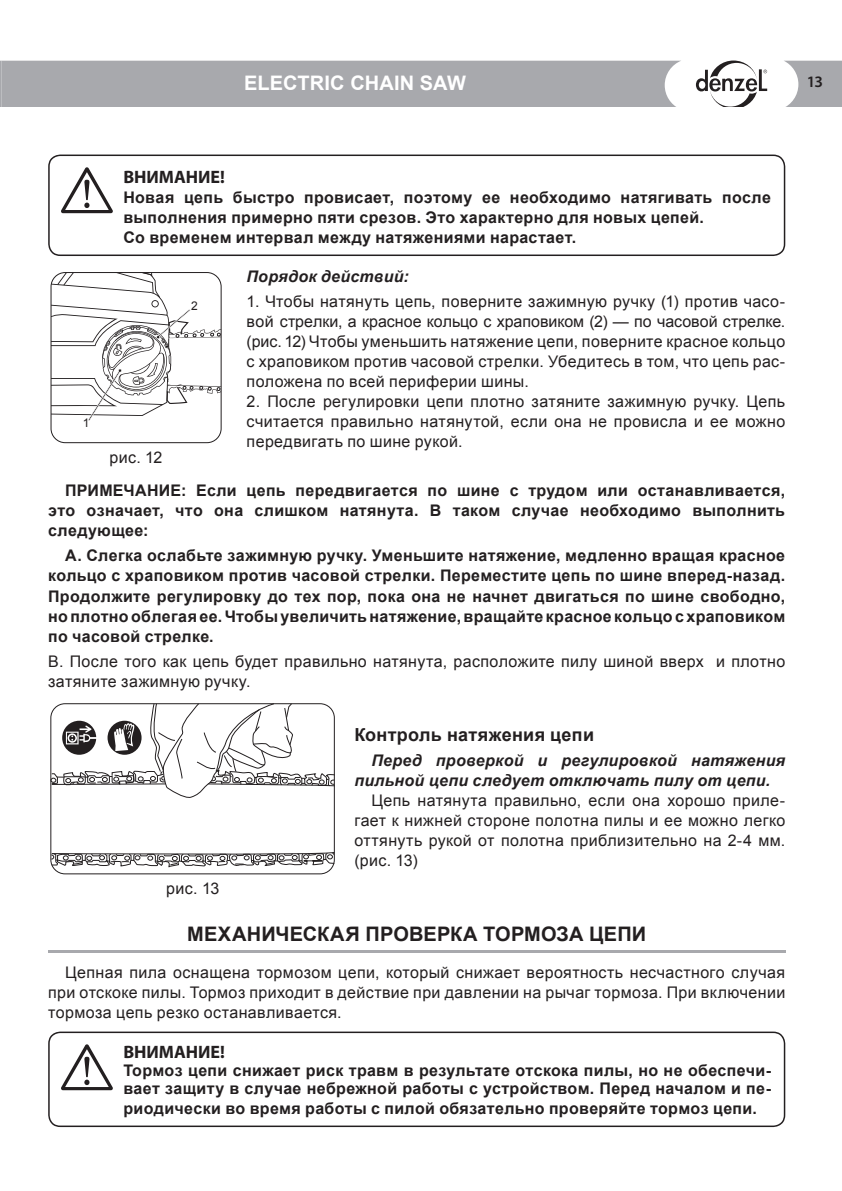
<style>
.page{position:relative;width:842px;height:1191px;background:#fff}
.page>*{position:absolute;margin:0;border:0;box-sizing:border-box;transform-origin:0 0}
.t1{font:700 20px "Arial";letter-spacing:.005em;color:#231f20}
.t2{font:700 20px "Arial";letter-spacing:.005em;color:#fff}
.t3{font:700 18px "Arial";letter-spacing:.015em;color:#231f20}
.t4{font:700 18px "Myriad Pro";letter-spacing:-.005em;color:#231f20}
.t5{font:16px/20px "Arial";letter-spacing:.025em;color:#231f20;text-align:justify}
.t6{font:700 16px/20px "Arial";letter-spacing:.02em;color:#231f20}
.t7{font:italic 700 16px/20px "Arial";letter-spacing:.02em;color:#231f20}
.t8{font:600 16px "Myriad Pro";color:#231f20}
.t9{font:12px "Arial";color:#231f20}
</style>
<div class="page">
<svg style="left:784px;top:61px;width:58px;height:45px"></svg>
<div style="left:0;top:61px;width:680px;height:45px;background:#a8a9ad"></div>
<svg style="left:696px;top:61px;width:71px;height:45px"></svg>
<hr style="left:48px;top:950px;width:737px;height:2px;background:#a8a9ad">
<svg style="left:48px;top:154px;width:737px;height:102px"></svg>
<svg style="left:51px;top:272px;width:170px;height:149px"></svg>
<svg style="left:52px;top:852px;width:283px;height:23px"></svg>
<svg style="left:50px;top:703px;width:285px;height:96px"></svg>
<svg style="left:48px;top:1031px;width:737px;height:96px"></svg>
<p class="t2" style="left:244px;top:69px;width:223px">ELECTRIC CHAIN SAW</p>
<p class="t8" style="left:807px;top:72px;width:18px">13</p>
<p class="t4" style="left:123px;top:165px;width:103px">ВНИМАНИЕ!</p>
<p class="t6" style="left:123px;top:188px;width:649px">Новая цепь быстро провисает, поэтому ее необходимо натягивать после выполнения примерно пяти срезов. Это характерно для новых цепей.<br>Со временем интервал между натяжениями нарастает.</p>
<p class="t7" style="left:247px;top:266px;width:164px">Порядок действий:</p>
<p class="t5" style="left:247px;top:292px;width:540px">1. Чтобы натянуть цепь, поверните зажимную ручку (1) против часо&shy;вой стрелки, а красное кольцо с храповиком (2) — по часовой стрелке. (рис. 12) Чтобы уменьшить натяжение цепи, поверните красное кольцо с храповиком против часовой стрелки. Убедитесь в том, что цепь рас&shy;положена по всей периферии шины.</p>
<p class="t5" style="left:247px;top:392px;width:540px">2. После регулировки цепи плотно затяните зажимную ручку. Цепь считается правильно натянутой, если она не провисла и ее можно передвигать по шине рукой.</p>
<p class="t6" style="left:48px;top:480px;width:738px;text-align:justify;text-indent:17px">ПРИМЕЧАНИЕ: Если цепь передвигается по шине с трудом или останавливается, это означает, что она слишком натянута. В таком случае необходимо выполнить следующее:</p>
<p class="t6" style="left:48px;top:546px;width:738px;text-align:justify;text-indent:17px">A. Слегка ослабьте зажимную ручку. Уменьшите натяжение, медленно вращая красное кольцо с храповиком против часовой стрелки. Переместите цепь по шине вперед-назад.<br>Продолжите регулировку до тех пор, пока она не начнет двигаться по шине свободно, но плотно облегая ее. Чтобы увеличить натяжение, вращайте красное кольцо с храповиком по часовой стрелке.</p>
<p class="t5" style="left:48px;top:651px;width:739px">B. После того как цепь будет правильно натянута, расположите пилу шиной вверх и плотно затяните зажимную ручку.</p>
<p class="t9" style="left:191px;top:298px;width:8px">2</p>
<p class="t9" style="left:83px;top:414px;width:8px">1</p>
<p class="t5" style="left:110px;top:447px;width:54px">рис. 12</p>
<p class="t5" style="left:166px;top:878px;width:54px">рис. 13</p>
<p class="t3" style="left:354px;top:722px;width:241px">Контроль натяжения цепи</p>
<p class="t7" style="left:354px;top:751px;width:432px;text-indent:17px">Перед проверкой и регулировкой натяжения пильной цепи следует отключать пилу от цепи.</p>
<p class="t5" style="left:354px;top:791px;width:432px;text-indent:17px">Цепь натянута правильно, если она хорошо приле&shy;гает к нижней стороне полотна пилы и ее можно легко оттянуть рукой от полотна приблизительно на 2-4 мм. (рис. 13)</p>
<p class="t1" style="left:187px;top:921px;width:460px">МЕХАНИЧЕСКАЯ ПРОВЕРКА ТОРМОЗА ЦЕПИ</p>
<p class="t5" style="left:48px;top:963px;width:739px;text-indent:17px">Цепная пила оснащена тормозом цепи, который снижает вероятность несчастного случая при отскоке пилы. Тормоз приходит в действие при давлении на рычаг тормоза. При включении тормоза цепь резко останавливается.</p>
<p class="t4" style="left:123px;top:1040px;width:103px">ВНИМАНИЕ!</p>
<p class="t6" style="left:123px;top:1062px;width:649px;line-height:18px">Тормоз цепи снижает риск травм в результате отскока пилы, но не обеспечи&shy;вает защиту в случае небрежной работы с устройством. Перед началом и пе-</p>
<p class="t6" style="left:123px;top:1099px;width:635px">риодически во время работы с пилой обязательно проверяйте тормоз цепи.</p>
</div>
